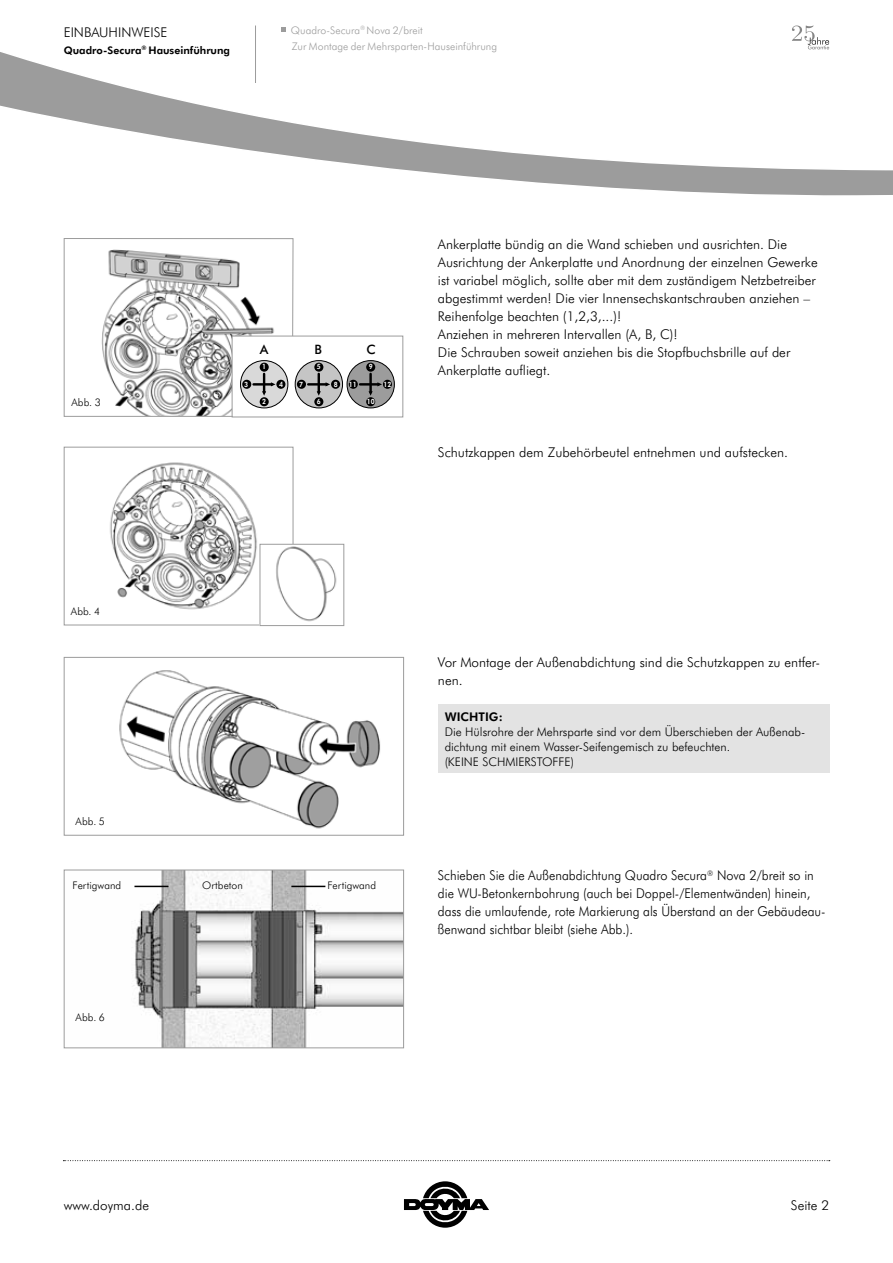
<style>
.page{position:relative;width:893px;height:1263px;background:#fff}
.page>*{position:absolute;margin:0;border:0;box-sizing:border-box;transform-origin:0 0}
.t1{font:300 13.5px/18px "Futura BT";color:#000}
.t2{font:300 13.5px/18px "Futura BT";color:#000;scale:.94 1}
.t3{font:500 12.9px "Futura BT";color:#000}
.t4{font:300 12px/15px "Futura BT";color:#000}
.t5{font:700 12px "Futura BT";color:#000}
.t6{font:300 10.5px/16.5px "Futura BT";letter-spacing:.005em;color:#9c9c9c}
.t7{font:300 10.5px "Futura BT";letter-spacing:.005em;color:#000}
.t8{font:700 10.5px "Futura BT";color:#000}
.t9{font:700 7.2px "Futura BT";color:#fff;scale:.9 1}
</style>
<div class="page">
<svg style="left:63px;top:1160px;width:767px;height:1px"></svg>
<svg style="left:0;top:25px;width:893px;height:171px"></svg>
<hr style="left:255px;top:26px;width:1px;height:57px;background:#9c9c9c">
<svg style="left:281px;top:28px;width:5px;height:4px"></svg>
<svg style="left:404px;top:1181px;width:85px;height:47px"></svg>
<svg style="left:792px;top:26px;width:37px;height:23px"></svg>
<img style="left:110px;top:462px;width:181px;height:161px">
<div style="left:64px;top:447px;width:229px;height:178px;border:1px solid #9c9c9c"></div>
<img style="left:262px;top:546px;width:75px;height:78px">
<div style="left:260px;top:544px;width:84px;height:82px;border:1px solid #9c9c9c"></div>
<div style="left:232px;top:336px;width:171px;height:81px;background:#fff;border:1px solid #9c9c9c"></div>
<svg style="left:63px;top:238px;width:231px;height:179px"></svg>
<div style="left:347px;top:361px;width:47px;height:47px;background:#9c9c9c;border-radius:50%"></div>
<div style="left:347px;top:360px;width:48px;height:48px;border:1px solid #000;border-radius:50%"></div>
<div style="left:295px;top:361px;width:48px;height:47px;background:#c5c5c5;border-radius:50%"></div>
<div style="left:295px;top:360px;width:48px;height:48px;border:1px solid #000;border-radius:50%"></div>
<div style="left:366px;top:363px;width:9px;height:9px;background:#000;border-radius:50%"></div>
<div style="left:314px;top:363px;width:9px;height:9px;background:#000;border-radius:50%"></div>
<div style="left:366px;top:397px;width:9px;height:9px;background:#000;border-radius:50%"></div>
<div style="left:314px;top:397px;width:9px;height:9px;background:#000;border-radius:50%"></div>
<div style="left:383px;top:380px;width:9px;height:9px;background:#000;border-radius:50%"></div>
<div style="left:331px;top:380px;width:9px;height:9px;background:#000;border-radius:50%"></div>
<div style="left:349px;top:380px;width:9px;height:9px;background:#000;border-radius:50%"></div>
<div style="left:297px;top:380px;width:9px;height:9px;background:#000;border-radius:50%"></div>
<hr style="left:369px;top:374px;width:3px;height:18px;background:#000">
<hr style="left:360px;top:383px;width:18px;height:3px;background:#000">
<svg style="left:369px;top:382px;width:13px;height:14px"></svg>
<hr style="left:308px;top:383px;width:19px;height:3px;background:#000">
<svg style="left:317px;top:374px;width:13px;height:22px"></svg>
<div style="left:438px;top:704px;width:391px;height:68px;background:#e3e3e3"></div>
<img style="left:119px;top:670px;width:262px;height:159px">
<div style="left:64px;top:657px;width:340px;height:179px;border:1px solid #9c9c9c"></div>
<img style="left:133px;top:872px;width:269px;height:174px">
<div style="left:64px;top:870px;width:340px;height:178px;border:1px solid #9c9c9c"></div>
<hr style="left:134px;top:886px;width:34px;height:1px;background:#000">
<hr style="left:291px;top:886px;width:34px;height:1px;background:#000">
<p class="t1" style="left:64px;top:23px;width:105px">EINBAUHINWEISE</p>
<p class="t8" style="left:64px;top:43px;width:168px">Quadro-Secura<sup>®</sup> Hauseinführung</p>
<p class="t6" style="left:291px;top:21px;width:208px">Quadro-Secura<sup>®</sup> Nova 2/breit<br>Zur Montage der Mehrsparten-Hauseinführung</p>
<p class="t7" style="left:71px;top:395px;width:31px">Abb. 3</p>
<p class="t7" style="left:71px;top:604px;width:31px">Abb. 4</p>
<p class="t7" style="left:76px;top:814px;width:31px">Abb. 5</p>
<p class="t3" style="left:260px;top:340px;width:10px">A</p>
<p class="t3" style="left:314px;top:340px;width:9px">B</p>
<p class="t3" style="left:366px;top:340px;width:11px">C</p>
<p class="t9" style="left:262px;top:361px;width:6px">1</p>
<p class="t9" style="left:262px;top:396px;width:6px">2</p>
<p class="t9" style="left:244px;top:379px;width:6px">3</p>
<p class="t9" style="left:279px;top:379px;width:6px">4</p>
<p class="t9" style="left:317px;top:361px;width:6px">5</p>
<p class="t9" style="left:317px;top:396px;width:6px">6</p>
<p class="t9" style="left:299px;top:379px;width:6px">7</p>
<p class="t9" style="left:334px;top:379px;width:6px">8</p>
<p class="t9" style="left:369px;top:361px;width:6px">9</p>
<p class="t9" style="left:367px;top:396px;width:10px">10</p>
<p class="t9" style="left:349px;top:379px;width:10px">11</p>
<p class="t9" style="left:384px;top:379px;width:10px">12</p>
<p class="t1" style="left:438px;top:234px;width:381px">Ankerplatte bündig an die Wand schieben und ausrichten. Die Ausrichtung der Ankerplatte und Anordnung der einzelnen Gewerke ist variabel möglich, sollte aber mit dem zuständigem Netzbetreiber abgestimmt werden! Die vier Innensechskantschrauben anziehen – Reihenfolge beachten (1,2,3,...)!<br>Anziehen in mehreren Intervallen (A, B, C)!<br>Die Schrauben soweit anziehen bis die Stopfbuchsbrille auf der Ankerplatte aufliegt.</p>
<p class="t1" style="left:438px;top:443px;width:352px">Schutzkappen dem Zubehörbeutel entnehmen und aufstecken.</p>
<p class="t1" style="left:438px;top:653px;width:384px">Vor Montage der Außenabdichtung sind die Schutzkappen zu entfer&shy;nen.</p>
<p class="t5" style="left:445px;top:708px;width:60px">WICHTIG:</p>
<p class="t4" style="left:445px;top:723px;width:362px">Die Hülsrohre der Mehrsparte sind vor dem Überschieben der Außenab&shy;dichtung mit einem Wasser-Seifengemisch zu befeuchten.<br>(KEINE SCHMIERSTOFFE)</p>
<p class="t7" style="left:73px;top:878px;width:50px">Fertigwand</p>
<p class="t7" style="left:202px;top:878px;width:42px">Ortbeton</p>
<p class="t7" style="left:327px;top:878px;width:50px">Fertigwand</p>
<p class="t7" style="left:76px;top:1010px;width:31px">Abb. 6</p>
<p class="t2" style="left:438px;top:866px;width:414px">Schieben Sie die Außenabdichtung Quadro Secura<sup>®</sup> Nova 2/breit so in die WU-Betonkernbohrung (auch bei Doppel-/Elementwänden) hinein, dass die umlaufende, rote Markierung als Überstand an der Gebäudeau&shy;ßenwand sichtbar bleibt (siehe Abb.).</p>
<p class="t1" style="left:64px;top:1195px;width:87px">www.doyma.de</p>
<p class="t1" style="left:791px;top:1195px;width:40px">Seite 2</p>
</div>
